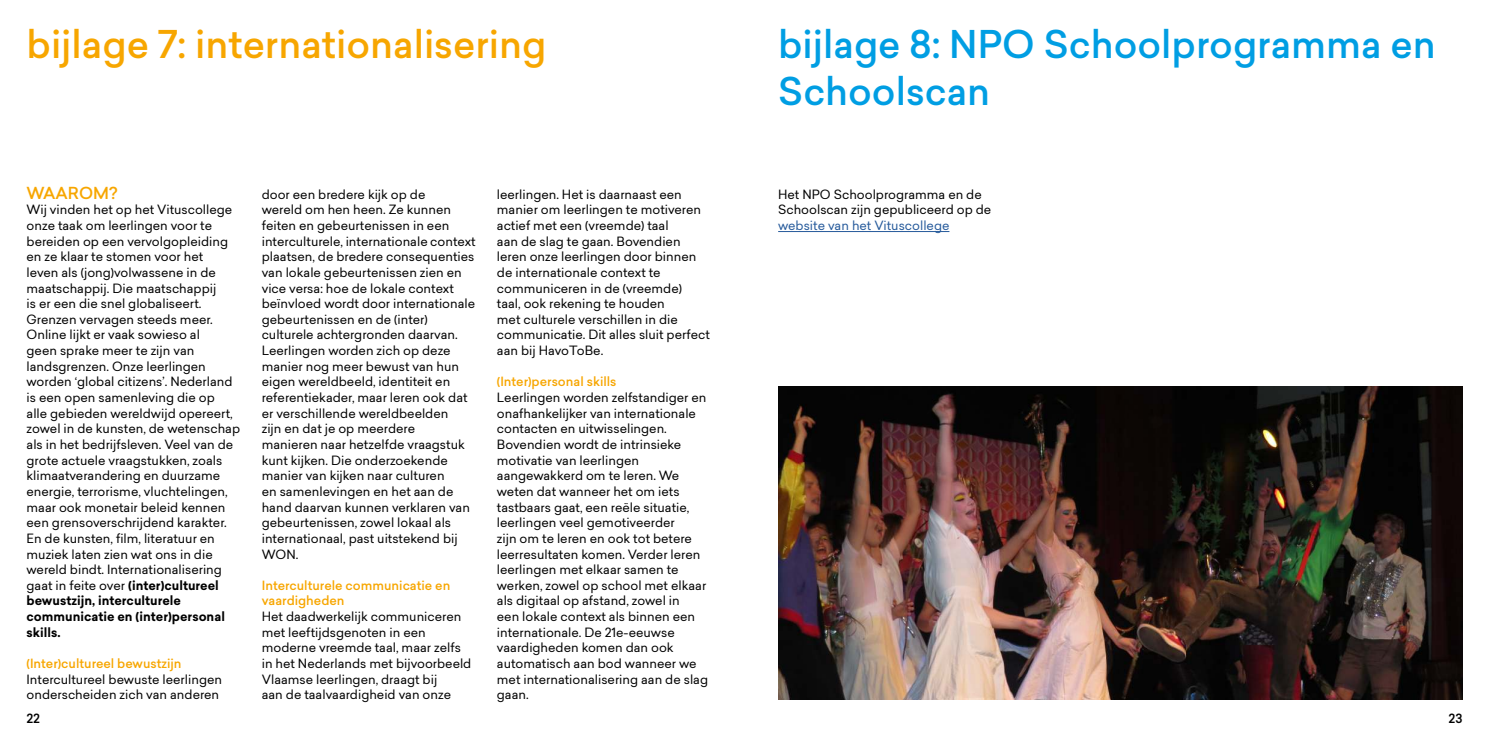
<style>
.page{position:relative;width:1489px;height:745px;background:#fff}
.page>*{position:absolute;margin:0;border:0;box-sizing:border-box;transform-origin:0 0}
.t1{font:500 37.5px/46.9px "Sailec";color:#009ee3}
.t2{font:500 37.5px "Sailec";color:#f7a600}
.t3{font:500 16.25px "Sailec";color:#f7a600}
.t4{font:12.5px/15.6px "Sailec";color:#000}
.t5{font:500 12.5px/15.6px "Sailec";color:#f7a600}
.t6{font:12.5px "Sailec";color:#265a9b}
.t7{font:500 12.5px "Sailec";color:#000}
.s1{font-weight:700}
</style>
<div class="page">
<hr style="left:778px;top:231px;width:171px;height:1px;background:#265a9b">
<img style="left:778px;top:386px;width:684px;height:312px">
<h1 class="t2" style="left:27px;top:28px;width:521px">bijlage 7: internationalisering</h1>
<h2 class="t3" style="left:27px;top:186px;width:92px">WAAROM?</h2>
<p class="t4" style="left:27px;top:203px;width:215px">Wij vinden het op het Vituscollege onze taak om leerlingen voor te bereiden op een vervolgopleiding en ze klaar te stomen voor het<br>leven als (jong)volwassene in de maatschappij. Die maatschappij<br>is er een die snel globaliseert.<br>Grenzen vervagen steeds meer.<br>Online lijkt er vaak sowieso al<br>geen sprake meer te zijn van landsgrenzen. Onze leerlingen worden ‘global citizens’. Nederland is een open samenleving die op<br>alle gebieden wereldwijd opereert, zowel in de kunsten, de wetenschap als in het bedrijfsleven. Veel van de grote actuele vraagstukken, zoals klimaatverandering en duurzame energie, terrorisme, vluchtelingen, maar ook monetair beleid kennen een grensoverschrijdend karakter.<br>En de kunsten, film, literatuur en muziek laten zien wat ons in die wereld bindt. Internationalisering gaat in feite over <span class="s1">(inter)cultureel bewustzijn, interculturele communicatie en (inter)personal skills.</span></p>
<p class="t5" style="left:27px;top:656px;width:156px">(Inter)cultureel bewustzijn</p>
<p class="t4" style="left:27px;top:672px;width:197px">Intercultureel bewuste leerlingen onderscheiden zich van anderen</p>
<p class="t4" style="left:262px;top:187px;width:215px">door een bredere kijk op de<br>wereld om hen heen. Ze kunnen feiten en gebeurtenissen in een interculturele, internationale context plaatsen, de bredere consequenties van lokale gebeurtenissen zien en vice versa: hoe de lokale context beïnvloed wordt door internationale gebeurtenissen en de (inter) culturele achtergronden daarvan.<br>Leerlingen worden zich op deze manier nog meer bewust van hun eigen wereldbeeld, identiteit en referentiekader, maar leren ook dat er verschillende wereldbeelden<br>zijn en dat je op meerdere<br>manieren naar hetzelfde vraagstuk kunt kijken. Die onderzoekende manier van kijken naar culturen<br>en samenlevingen en het aan de hand daarvan kunnen verklaren van gebeurtenissen, zowel lokaal als internationaal, past uitstekend bij<br>WON.</p>
<p class="t5" style="left:262px;top:578px;width:190px">Interculturele communicatie en vaardigheden</p>
<p class="t4" style="left:262px;top:609px;width:211px">Het daadwerkelijk communiceren met leeftijdsgenoten in een moderne vreemde taal, maar zelfs in het Nederlands met bijvoorbeeld<br>Vlaamse leerlingen, draagt bij<br>aan de taalvaardigheid van onze</p>
<p class="t4" style="left:497px;top:187px;width:214px">leerlingen. Het is daarnaast een manier om leerlingen te motiveren actief met een (vreemde) taal<br>aan de slag te gaan. Bovendien leren onze leerlingen door binnen de internationale context te communiceren in de (vreemde)<br>taal, ook rekening te houden<br>met culturele verschillen in die communicatie. Dit alles sluit perfect aan bij HavoToBe.</p>
<p class="t5" style="left:497px;top:375px;width:121px">(Inter)personal skills</p>
<p class="t4" style="left:497px;top:391px;width:213px">Leerlingen worden zelfstandiger en onafhankelijker van internationale contacten en uitwisselingen.<br>Bovendien wordt de intrinsieke motivatie van leerlingen aangewakkerd om te leren. We weten dat wanneer het om iets tastbaars gaat, een reële situatie, leerlingen veel gemotiveerder<br>zijn om te leren en ook tot betere leerresultaten komen. Verder leren leerlingen met elkaar samen te werken, zowel op school met elkaar als digitaal op afstand, zowel in<br>een lokale context als binnen een internationale. De 21e-eeuwse vaardigheden komen dan ook automatisch aan bod wanneer we met internationalisering aan de slag gaan.</p>
<h1 class="t1" style="left:778px;top:25px;width:659px">bijlage 8: NPO Schoolprogramma en<br>Schoolscan</h1>
<p class="t4" style="left:778px;top:187px;width:215px">Het NPO Schoolprogramma en de<br>Schoolscan zijn gepubliceerd op de</p>
<p class="t6" style="left:778px;top:220px;width:173px">website van het Vituscollege</p>
<p class="t7" style="left:27px;top:712px;width:15px">22</p>
<p class="t7" style="left:1448px;top:712px;width:15px">23</p>
</div>
